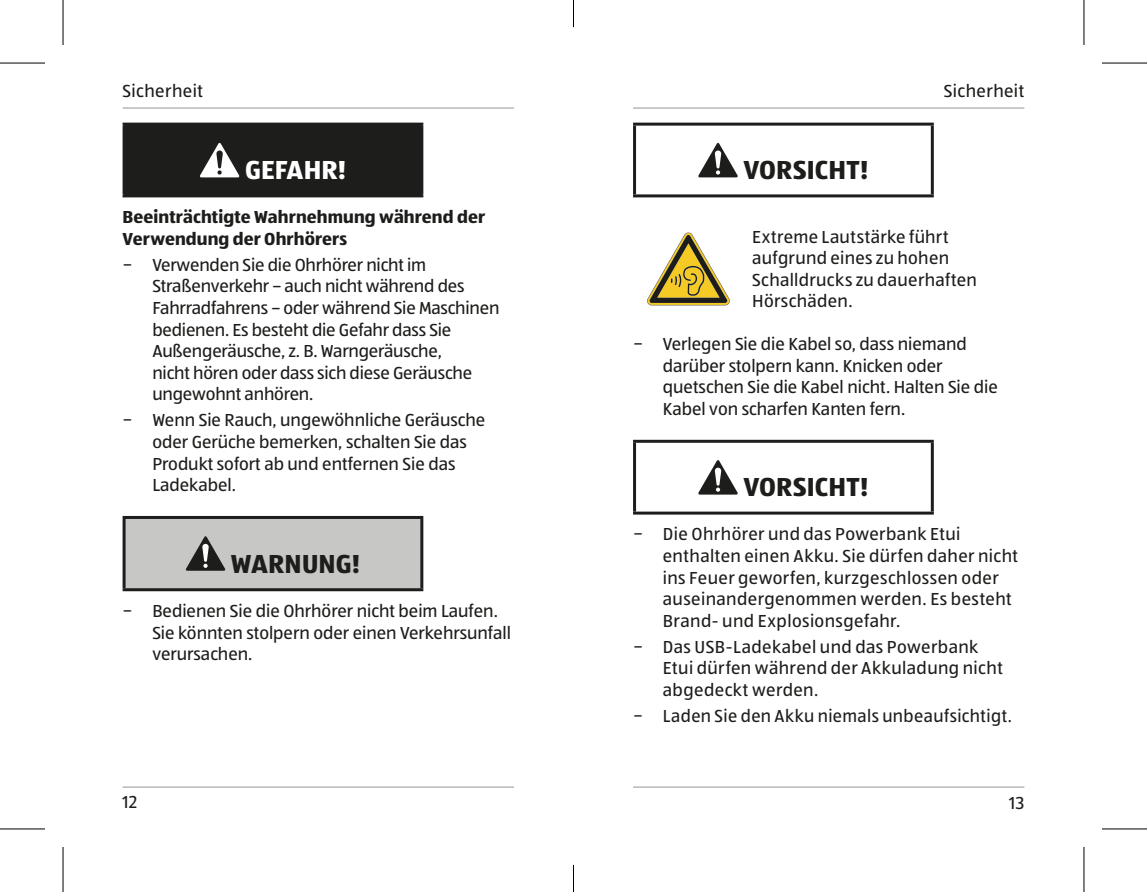
<style>
.page{position:relative;width:1147px;height:892px;background:#fff}
.page>*{position:absolute;margin:0;border:0;box-sizing:border-box;transform-origin:0 0}
.t1{font:700 27px "ALDISUEDOT";letter-spacing:.005em;color:#1d1d1b}
.t2{font:700 27px "ALDISUEDOT";letter-spacing:.005em;color:#fff}
.t3{font:18px/21.6px "ALDISUEDOT";color:#1d1d1b}
.t4{font:18px/21.6px "ALDISUEDOT";letter-spacing:.02em;color:#1d1d1b}
.t5{font:700 18px/21.6px "ALDISUEDOT";letter-spacing:.005em;color:#1d1d1b}
.t6{font:18px "ALDISUEDOT";letter-spacing:.025em;color:#1d1d1b}
</style>
<div class="page">
<hr style="left:123px;top:107px;width:391px;height:2px;background:#b8b8b8">
<hr style="left:633px;top:107px;width:391px;height:2px;background:#b8b8b8">
<hr style="left:633px;top:786px;width:391px;height:1px;background:#b8b8b8">
<hr style="left:123px;top:786px;width:391px;height:1px;background:#b8b8b8">
<div style="left:124px;top:124px;width:298px;height:72px;background:#1d1d1b"></div>
<hr style="left:123px;top:123px;width:300px;height:3px;background:#1d1d1b">
<hr style="left:123px;top:126px;width:3px;height:68px;background:#1d1d1b">
<hr style="left:420px;top:126px;width:3px;height:68px;background:#1d1d1b">
<hr style="left:123px;top:194px;width:300px;height:3px;background:#1d1d1b">
<svg style="left:200px;top:143px;width:39px;height:34px"></svg>
<div style="left:124px;top:517px;width:298px;height:72px;background:#c7c7c6"></div>
<hr style="left:123px;top:516px;width:300px;height:3px;background:#1d1d1b">
<hr style="left:123px;top:519px;width:3px;height:69px;background:#1d1d1b">
<hr style="left:420px;top:519px;width:3px;height:69px;background:#1d1d1b">
<hr style="left:123px;top:588px;width:300px;height:3px;background:#1d1d1b">
<svg style="left:186px;top:536px;width:39px;height:34px"></svg>
<hr style="left:633px;top:123px;width:300px;height:3px;background:#1d1d1b">
<hr style="left:633px;top:126px;width:3px;height:68px;background:#1d1d1b">
<hr style="left:930px;top:126px;width:3px;height:68px;background:#1d1d1b">
<hr style="left:633px;top:194px;width:300px;height:3px;background:#1d1d1b">
<svg style="left:698px;top:143px;width:40px;height:34px"></svg>
<svg style="left:647px;top:232px;width:82px;height:73px"></svg>
<hr style="left:633px;top:439px;width:300px;height:3px;background:#1d1d1b">
<hr style="left:633px;top:442px;width:3px;height:69px;background:#1d1d1b">
<hr style="left:930px;top:442px;width:3px;height:69px;background:#1d1d1b">
<hr style="left:633px;top:511px;width:300px;height:3px;background:#1d1d1b">
<svg style="left:698px;top:460px;width:40px;height:34px"></svg>
<svg style="left:0;top:829px;width:45px;height:1px"></svg>
<svg style="left:1102px;top:829px;width:44px;height:1px"></svg>
<hr style="left:0;top:62px;width:45px;height:2px;background:#000">
<hr style="left:1101px;top:62px;width:45px;height:2px;background:#000">
<hr style="left:0;top:828px;width:45px;height:1px;background:#000">
<hr style="left:1101px;top:828px;width:45px;height:1px;background:#000">
<hr style="left:62px;top:0;width:2px;height:45px;background:#000">
<hr style="left:62px;top:846px;width:2px;height:45px;background:#000">
<hr style="left:1083px;top:0;width:1px;height:45px;background:#000">
<hr style="left:1083px;top:846px;width:1px;height:45px;background:#000">
<svg style="left:573px;top:0;width:1px;height:27px"></svg>
<svg style="left:573px;top:864px;width:1px;height:27px"></svg>
<p class="t6" style="left:123px;top:79px;width:82px">Sicherheit</p>
<p class="t6" style="left:943px;top:79px;width:82px">Sicherheit</p>
<h1 class="t2" style="left:245px;top:151px;width:102px">GEFAHR!</h1>
<p class="t5" style="left:123px;top:206px;width:364px">Beeinträchtigte Wahrnehmung während der<br>Verwendung der Ohrhörers</p>
<p class="t3" style="left:152px;top:253px;width:349px;text-indent:-30px">− Verwenden Sie die Ohrhörer nicht im Straßenverkehr – auch nicht während des Fahrradfahrens – oder während Sie Maschinen bedienen. Es besteht die Gefahr dass Sie Außengeräusche, z. B. Warngeräusche,<br>nicht hören oder dass sich diese Geräusche ungewohnt anhören.</p>
<p class="t3" style="left:152px;top:409px;width:334px;text-indent:-30px">− Wenn Sie Rauch, ungewöhnliche Geräusche oder Gerüche bemerken, schalten Sie das Produkt sofort ab und entfernen Sie das Ladekabel.</p>
<h1 class="t1" style="left:231px;top:545px;width:131px">WARNUNG!</h1>
<p class="t3" style="left:152px;top:599px;width:360px;text-indent:-30px">− Bedienen Sie die Ohrhörer nicht beim Laufen.<br>Sie könnten stolpern oder einen Verkehrsunfall verursachen.</p>
<h1 class="t1" style="left:743px;top:151px;width:127px">VORSICHT!</h1>
<p class="t4" style="left:752px;top:225px;width:226px">Extreme Lautstärke führt aufgrund eines zu hohen<br>Schalldrucks zu dauerhaften<br>Hörschäden.</p>
<p class="t3" style="left:663px;top:333px;width:336px;text-indent:-30px">− Verlegen Sie die Kabel so, dass niemand darüber stolpern kann. Knicken oder quetschen Sie die Kabel nicht. Halten Sie die Kabel von scharfen Kanten fern.</p>
<h1 class="t1" style="left:743px;top:468px;width:127px">VORSICHT!</h1>
<p class="t4" style="left:663px;top:523px;width:357px;text-indent:-30px">− Die Ohrhörer und das Powerbank Etui enthalten einen Akku. Sie dürfen daher nicht ins Feuer geworfen, kurzgeschlossen oder auseinandergenommen werden. Es besteht Brand- und Explosionsgefahr.</p>
<p class="t4" style="left:663px;top:635px;width:341px;text-indent:-30px">− Das USB-Ladekabel und das Powerbank<br>Etui dürfen während der Akkuladung nicht abgedeckt werden.</p>
<p class="t4" style="left:633px;top:704px;width:380px">− Laden Sie den Akku niemals unbeaufsichtigt.</p>
<p class="t3" style="left:123px;top:790px;width:16px">12</p>
<p class="t3" style="left:1009px;top:791px;width:17px">13</p>
</div>
